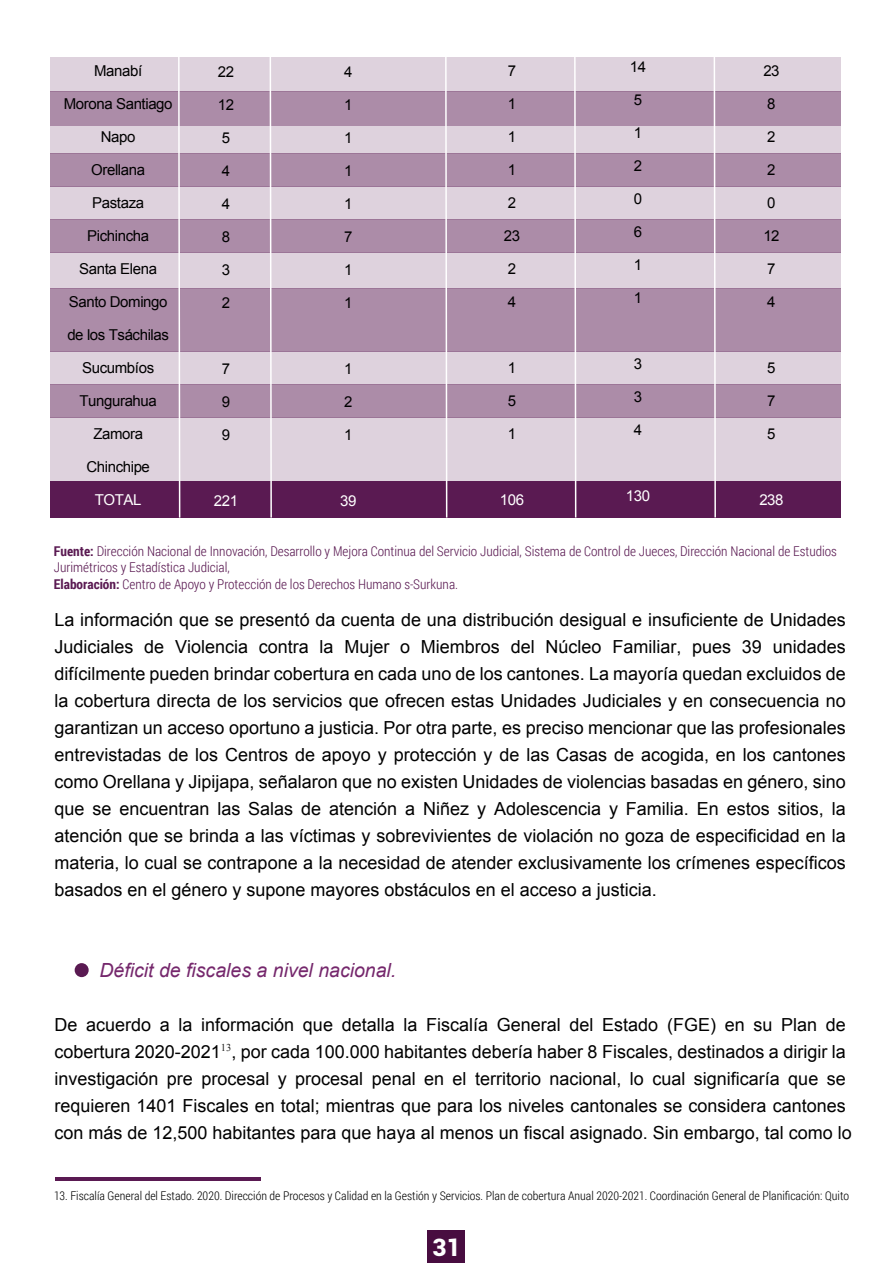
<style>
.page{position:relative;width:893px;height:1263px;background:#fff}
.page>*{position:absolute;margin:0;border:0;box-sizing:border-box;transform-origin:0 0}
.t1{font:900 24px "Roboto";color:#fff}
.t2{font:italic 19.5px "Arial";color:#75276c}
.t3{font:18px/27px "Arial";color:#000;text-align:justify}
.t4{font:15px/33px "Arial";letter-spacing:-.025em;color:#000}
.t5{font:15px "Arial";letter-spacing:-.025em;color:#fff}
.t6{font:300 13.5px/16.5px "Roboto Condensed";color:#5a1a52}
.t7{font:300 12px "Roboto Condensed";color:#000}
.s1{font-weight:700}
</style>
<div class="page">
<div style="left:427px;top:1230px;width:38px;height:33px;background:#480d40"></div>
<div style="left:75px;top:963px;width:14px;height:14px;background:#5a1a52;border-radius:50%"></div>
<div style="left:51px;top:482px;width:790px;height:36px;background:#5a1a52"></div>
<div style="left:51px;top:57px;width:790px;height:35px;background:#ded2dd"></div>
<div style="left:51px;top:92px;width:790px;height:34px;background:#ac8ca8"></div>
<div style="left:51px;top:126px;width:790px;height:27px;background:#ded2dd"></div>
<div style="left:51px;top:153px;width:790px;height:33px;background:#ac8ca8"></div>
<div style="left:51px;top:186px;width:790px;height:33px;background:#ded2dd"></div>
<div style="left:51px;top:219px;width:790px;height:33px;background:#ac8ca8"></div>
<div style="left:51px;top:252px;width:790px;height:36px;background:#ded2dd"></div>
<div style="left:51px;top:288px;width:790px;height:63px;background:#ac8ca8"></div>
<div style="left:51px;top:351px;width:790px;height:33px;background:#ded2dd"></div>
<div style="left:51px;top:384px;width:790px;height:33px;background:#ac8ca8"></div>
<div style="left:51px;top:417px;width:790px;height:65px;background:#ded2dd"></div>
<svg style="left:177px;top:57px;width:4px;height:461px"></svg>
<svg style="left:269px;top:57px;width:4px;height:461px"></svg>
<svg style="left:444px;top:57px;width:4px;height:461px"></svg>
<svg style="left:573px;top:57px;width:4px;height:461px"></svg>
<svg style="left:713px;top:57px;width:4px;height:461px"></svg>
<hr style="left:55px;top:1178px;width:206px;height:3px;background:#5a1a52">
<p class="t4" style="left:94px;top:54px;width:50px">Manabí</p>
<p class="t4" style="left:64px;top:87px;width:110px">Morona Santiago</p>
<p class="t4" style="left:101px;top:120px;width:36px">Napo</p>
<p class="t4" style="left:91px;top:153px;width:55px">Orellana</p>
<p class="t4" style="left:92px;top:186px;width:53px">Pastaza</p>
<p class="t4" style="left:87px;top:219px;width:63px">Pichincha</p>
<p class="t4" style="left:79px;top:252px;width:79px">Santa Elena</p>
<p class="t4" style="left:69px;top:285px;width:100px">Santo Domingo</p>
<p class="t4" style="left:67px;top:318px;width:103px">de los Tsáchilas</p>
<p class="t4" style="left:82px;top:351px;width:73px">Sucumbíos</p>
<p class="t4" style="left:80px;top:384px;width:79px">Tungurahua</p>
<p class="t4" style="left:93px;top:417px;width:51px">Zamora</p>
<p class="t4" style="left:86px;top:450px;width:65px">Chinchipe</p>
<p class="t5" style="left:95px;top:490px;width:48px">TOTAL</p>
<p class="t4" style="left:218px;top:55px;width:18px">22</p>
<p class="t4" style="left:218px;top:88px;width:18px">12</p>
<p class="t4" style="left:222px;top:121px;width:10px">5</p>
<p class="t4" style="left:222px;top:154px;width:10px">4</p>
<p class="t4" style="left:222px;top:187px;width:10px">4<br>8</p>
<p class="t4" style="left:222px;top:253px;width:10px">3</p>
<p class="t4" style="left:222px;top:286px;width:10px">2</p>
<p class="t4" style="left:222px;top:352px;width:10px">7</p>
<p class="t4" style="left:222px;top:385px;width:10px">9</p>
<p class="t4" style="left:222px;top:418px;width:10px">9</p>
<p class="t5" style="left:214px;top:491px;width:26px">221</p>
<p class="t4" style="left:344px;top:55px;width:10px">4</p>
<p class="t4" style="left:344px;top:88px;width:10px">1</p>
<p class="t4" style="left:344px;top:121px;width:10px">1</p>
<p class="t4" style="left:344px;top:154px;width:10px">1</p>
<p class="t4" style="left:344px;top:187px;width:10px">1</p>
<p class="t4" style="left:344px;top:220px;width:10px">7</p>
<p class="t4" style="left:344px;top:253px;width:10px">1</p>
<p class="t4" style="left:344px;top:286px;width:10px">1</p>
<p class="t4" style="left:344px;top:352px;width:10px">1</p>
<p class="t4" style="left:344px;top:385px;width:10px">2</p>
<p class="t4" style="left:344px;top:418px;width:10px">1</p>
<p class="t5" style="left:340px;top:491px;width:18px">39</p>
<p class="t4" style="left:508px;top:54px;width:10px">7</p>
<p class="t4" style="left:508px;top:87px;width:10px">1</p>
<p class="t4" style="left:508px;top:120px;width:10px">1</p>
<p class="t4" style="left:508px;top:153px;width:10px">1</p>
<p class="t4" style="left:508px;top:186px;width:10px">2</p>
<p class="t4" style="left:504px;top:219px;width:18px">23</p>
<p class="t4" style="left:508px;top:252px;width:10px">2</p>
<p class="t4" style="left:508px;top:285px;width:10px">4</p>
<p class="t4" style="left:508px;top:351px;width:10px">1</p>
<p class="t4" style="left:508px;top:384px;width:10px">5</p>
<p class="t4" style="left:508px;top:417px;width:10px">1</p>
<p class="t5" style="left:500px;top:490px;width:26px">106</p>
<p class="t4" style="left:630px;top:51px;width:18px">14</p>
<p class="t4" style="left:634px;top:84px;width:10px">5</p>
<p class="t4" style="left:634px;top:117px;width:10px">1</p>
<p class="t4" style="left:634px;top:150px;width:10px">2</p>
<p class="t4" style="left:634px;top:183px;width:10px">0</p>
<p class="t4" style="left:634px;top:216px;width:10px">6</p>
<p class="t4" style="left:634px;top:249px;width:10px">1<br>1</p>
<p class="t4" style="left:634px;top:348px;width:10px">3</p>
<p class="t4" style="left:634px;top:381px;width:10px">3</p>
<p class="t4" style="left:634px;top:414px;width:10px">4</p>
<p class="t5" style="left:626px;top:486px;width:26px">130</p>
<p class="t4" style="left:763px;top:54px;width:18px">23</p>
<p class="t4" style="left:767px;top:87px;width:10px">8</p>
<p class="t4" style="left:767px;top:120px;width:10px">2</p>
<p class="t4" style="left:767px;top:153px;width:10px">2</p>
<p class="t4" style="left:767px;top:186px;width:10px">0</p>
<p class="t4" style="left:763px;top:219px;width:18px">12</p>
<p class="t4" style="left:767px;top:252px;width:10px">7</p>
<p class="t4" style="left:767px;top:285px;width:10px">4</p>
<p class="t4" style="left:767px;top:351px;width:10px">5</p>
<p class="t4" style="left:767px;top:384px;width:10px">7</p>
<p class="t4" style="left:767px;top:417px;width:10px">5</p>
<p class="t5" style="left:759px;top:490px;width:26px">238</p>
<p class="t6" style="left:54px;top:542px;width:785px"><span class="s1">Fuente:</span> Dirección Nacional de Innovación, Desarrollo y Mejora Continua del Servicio Judicial, Sistema de Control de Jueces, Dirección Nacional de Estudios<br>Jurimétricos y Estadística Judicial,<br><span class="s1">Elaboración:</span> Centro de Apoyo y Protección de los Derechos Humano s-Surkuna.</p>
<p class="t3" style="left:54px;top:607px;width:793px">La información que se presentó da cuenta de una distribución desigual e insuficiente de Unidades Judiciales de Violencia contra la Mujer o Miembros del Núcleo Familiar, pues 39 unidades difícilmente pueden brindar cobertura en cada uno de los cantones. La mayoría quedan excluidos de la cobertura directa de los servicios que ofrecen estas Unidades Judiciales y en consecuencia no garantizan un acceso oportuno a justicia. Por otra parte, es preciso mencionar que las profesionales entrevistadas de los Centros de apoyo y protección y de las Casas de acogida, en los cantones como Orellana y Jipijapa, señalaron que no existen Unidades de violencias basadas en género, sino que se encuentran las Salas de atención a Niñez y Adolescencia y Familia. En estos sitios, la atención que se brinda a las víctimas y sobrevivientes de violación no goza de especificidad en la materia, lo cual se contrapone a la necesidad de atender exclusivamente los crímenes específicos basados en el género y supone mayores obstáculos en el acceso a justicia.</p>
<p class="t2" style="left:99px;top:958px;width:298px">Déficit de fiscales a nivel nacional.</p>
<p class="t3" style="left:54px;top:1012px;width:799px;text-align:left">De acuerdo a la información que detalla la Fiscalía General del Estado (FGE) en su Plan de cobertura 2020-2021<sup>13</sup>, por cada 100.000 habitantes debería haber 8 Fiscales, destinados a dirigir la investigación pre procesal y procesal penal en el territorio nacional, lo cual significaría que se requieren 1401 Fiscales en total; mientras que para los niveles cantonales se considera cantones con más de 12,500 habitantes para que haya al menos un fiscal asignado. Sin embargo, tal como lo</p>
<p class="t7" style="left:54px;top:1187px;width:797px">13. Fiscalía General del Estado. 2020. Dirección de Procesos y Calidad en la Gestión y Servicios. Plan de cobertura Anual 2020-2021. Coordinación General de Planificación: Quito</p>
<h1 class="t1" style="left:433px;top:1231px;width:29px">31</h1>
</div>
